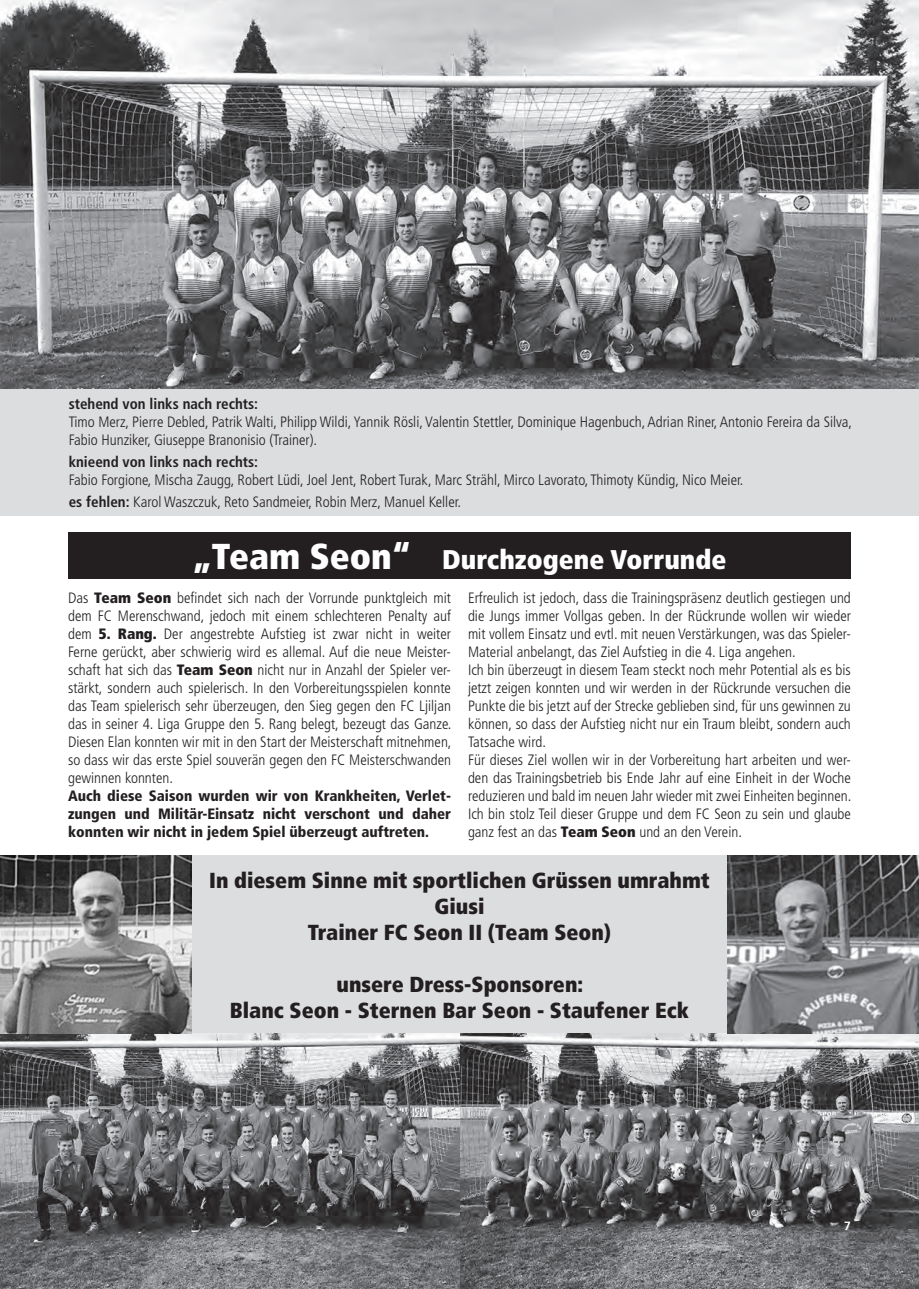
<style>
.page{position:relative;width:919px;height:1289px;background:#fff}
.page>*{position:absolute;margin:0;border:0;box-sizing:border-box;transform-origin:0 0}
.t1{font:900 condensed 27px "Frutiger";color:#fff}
.t2{font:900 condensed 21.75px/26.1px "Frutiger";color:#231f20;text-align:center}
.t3{font:300 condensed 15px/18px "Frutiger";color:#231f20}
.t4{font:900 condensed 15px/18px "Frutiger";color:#231f20;text-align:justify}
.t5{font:700 condensed 15px "Frutiger";color:#231f20}
.t6{font:700 12px "Frutiger";color:#fff}
.s1{font-weight:700}
.s2{font-size:36px}
.s3{font-weight:900}
</style>
<div class="page">
<div style="left:1px;top:388px;width:917px;height:128px;background:#dcdddf"></div>
<div style="left:191px;top:855px;width:536px;height:178px;background:#dcdddf"></div>
<div style="left:68px;top:531px;width:782px;height:47px;background:#231f20"></div>
<img style="left:0;top:0;width:918px;height:388px">
<img style="left:0;top:1033px;width:918px;height:255px">
<img style="left:727px;top:855px;width:191px;height:178px">
<img style="left:0;top:855px;width:191px;height:178px">
<p class="t5" style="left:69px;top:394px;width:191px">stehend von links nach rechts:</p>
<p class="t3" style="left:69px;top:412px;width:784px">Timo Merz, Pierre Debled, Patrik Walti, Philipp Wildi, Yannik Rösli, Valentin Stettler, Dominique Hagenbuch, Adrian Riner, Antonio Fereira da Silva,<br>Fabio Hunziker, Giuseppe Branonisio (Trainer).</p>
<p class="t5" style="left:69px;top:453px;width:191px">knieend von links nach rechts:</p>
<p class="t3" style="left:69px;top:469px;width:676px;line-height:22.2px">Fabio Forgione, Mischa Zaugg, Robert Lüdi, Joel Jent, Robert Turak, Marc Strähl, Mirco Lavorato, Thimoty Kündig, Nico Meier. <span class="s1">es fehlen:</span> Karol Waszczuk, Reto Sandmeier, Robin Merz, Manuel Keller.</p>
<h1 class="t1" style="left:192px;top:543px;width:535px"><span class="s2">„Team Seon“</span> Durchzogene Vorrunde</h1>
<p class="t3" style="left:468px;top:588px;width:385px">Erfreulich ist jedoch, dass die Trainingspräsenz deutlich gestiegen und die Jungs immer Vollgas geben. In der Rückrunde wollen wir wieder mit vollem Einsatz und evtl. mit neuen Verstärkungen, was das Spieler-Material anbelangt, das Ziel Aufstieg in die 4. Liga angehen.<br>Ich bin überzeugt in diesem Team steckt noch mehr Potential als es bis jetzt zeigen konnten und wir werden in der Rückrunde versuchen die Punkte die bis jetzt auf der Strecke geblieben sind, für uns gewinnen zu können, so dass der Aufstieg nicht nur ein Traum bleibt, sondern auch Tatsache wird.<br>Für dieses Ziel wollen wir in der Vorbereitung hart arbeiten und wer&shy;den das Trainingsbetrieb bis Ende Jahr auf eine Einheit in der Woche reduzieren und bald im neuen Jahr wieder mit zwei Einheiten beginnen.<br>Ich bin stolz Teil dieser Gruppe und dem FC Seon zu sein und glaube ganz fest an das <span class="s3">Team Seon</span> und an den Verein.</p>
<h2 class="t2" style="left:209px;top:867px;width:502px">In diesem Sinne mit sportlichen Grüssen umrahmt<br>Giusi<br>Trainer FC Seon II (Team Seon)</h2>
<h2 class="t2" style="left:230px;top:971px;width:460px">unsere Dress-Sponsoren:<br>Blanc Seon - Sternen Bar Seon - Staufener Eck</h2>
<p class="t3" style="left:68px;top:589px;width:385px;text-align:justify">Das <span class="s3">Team Seon</span> befindet sich nach der Vorrunde punktgleich mit dem FC Merenschwand, jedoch mit einem schlechteren Penalty auf dem <span class="s3">5. Rang.</span> Der angestrebte Aufstieg ist zwar nicht in weiter Ferne gerückt, aber schwierig wird es allemal. Auf die neue Meister&shy;schaft hat sich das <span class="s3">Team Seon</span> nicht nur in Anzahl der Spieler ver&shy;stärkt, sondern auch spielerisch. In den Vorbereitungsspielen konnte das Team spielerisch sehr überzeugen, den Sieg gegen den FC Ljiljan das in seiner 4. Liga Gruppe den 5. Rang belegt, bezeugt das Ganze.<br>Diesen Elan konnten wir mit in den Start der Meisterschaft mitnehmen, so dass wir das erste Spiel souverän gegen den FC Meisterschwanden gewinnen konnten.</p>
<p class="t4" style="left:68px;top:787px;width:384px">Auch diese Saison wurden wir von Krankheiten, Verlet&shy;zungen und Militär-Einsatz nicht verschont und daher konnten wir nicht in jedem Spiel überzeugt auftreten.</p>
<p class="t6" style="left:844px;top:1219px;width:8px">7</p>
</div>
